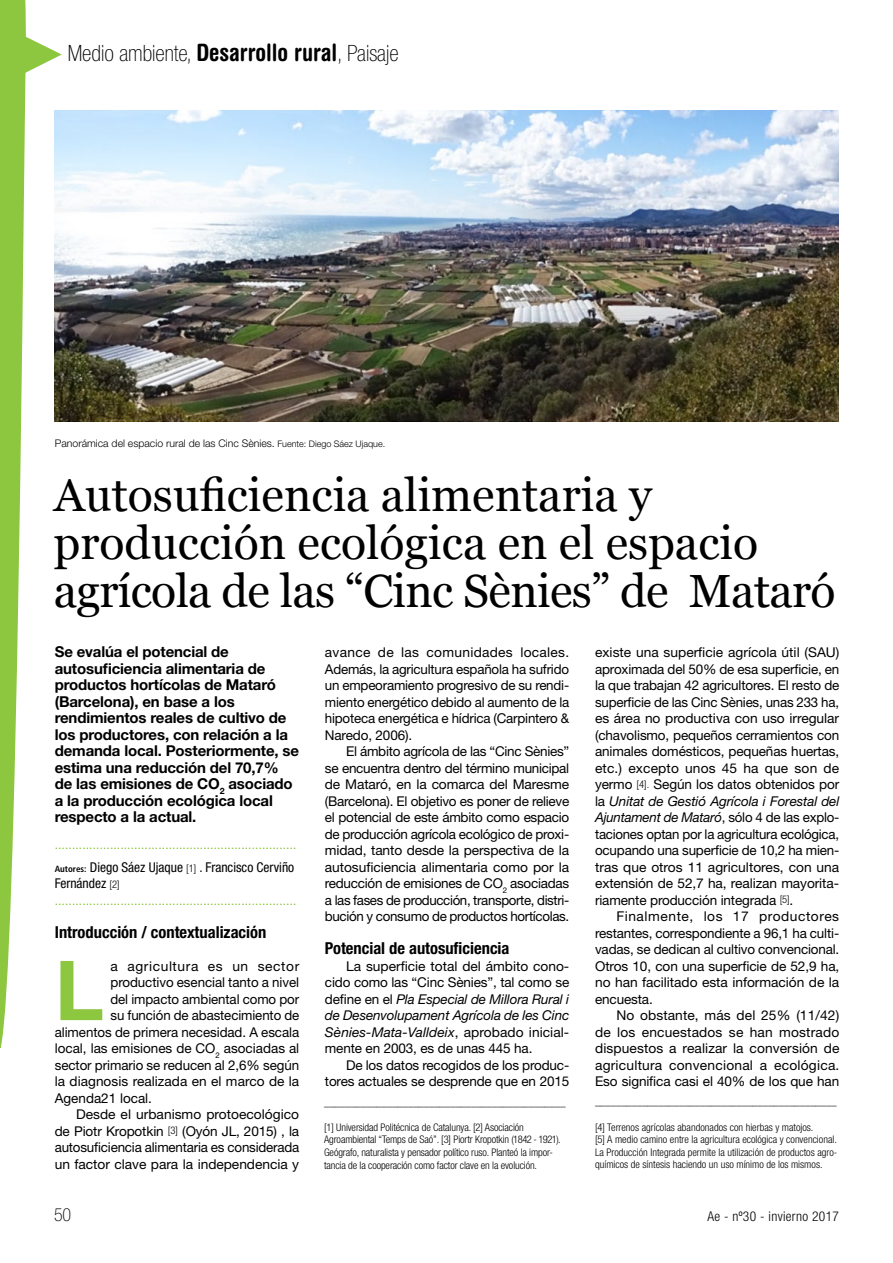
<style>
.page{position:relative;width:893px;height:1263px;background:#fff}
.page>*{position:absolute;margin:0;border:0;box-sizing:border-box;transform-origin:0 0}
.texte_roman{font:700 82.8px "Helvetica Neue LT Std";color:#8dc63f}
.t1{font:46.5px/48px "Georgia";color:#000}
.t2{font:100 condensed 22.5px "Helvetica Neue LT Std";color:#000}
.t3{font:100 condensed 18px "Helvetica Neue LT Std";color:#000}
.texte_roman-2{font:700 condensed 16.5px "Helvetica Neue LT Std";color:#000}
.entradilla{font:700 15px/16.5px "Helvetica Neue LT Std";letter-spacing:-.01em;color:#000}
.texte_roman-3{font:13.5px/16.5px "Helvetica Neue LT Std";letter-spacing:-.005em;color:#000;text-align:justify}
.t4{font:condensed 13.5px/16.5px "Helvetica Neue LT Std";color:#000}
.texte_roman-4{font:13.5px "Helvetica Neue LT Std";letter-spacing:.045em;color:#000}
.t5{font:300 condensed 13.5px "Helvetica Neue LT Std";letter-spacing:.025em;color:#000}
.texte_roman-5{font:12px "Helvetica Neue LT Std";color:#8dc63f}
.pied_de_page_2017{font:300 condensed 10.5px/12.6px "Helvetica Neue LT Std";letter-spacing:-.01em;color:#000}
.t6{font:300 10.5px "Frutiger LT Std";color:#000}
.pies_de_fotos_2017{font:300 10.5px "Helvetica Neue LT Std";color:#000}
.s1{font-family:"Helvetica Rounded LT Std";font-weight:700;font-size:24px}
.s2{font-size:9px}
.s3{font-family:"Frutiger LT Std";font-weight:700;font-size:9px}
.s4{font-weight:300;font-size:10.5px}
.s5{font-weight:300;font-stretch:condensed;font-size:10.5px}
.s6{font-style:italic}
</style>
<div class="page">
<svg style="left:0;top:0;width:62px;height:1046px"></svg>
<hr style="left:0;top:621px;width:1px;height:426px;background:#8dc63f">
<img style="left:55px;top:111px;width:784px;height:310px">
<p class="t2" style="left:68px;top:40px;width:332px">Medio ambiente, <span class="s1">Desarrollo rural</span>, Paisaje</p>
<p class="pies_de_fotos_2017" style="left:55px;top:437px;width:332px">Panorámica del espacio rural de las Cinc Sènies. <span class="s2">Fuente: Diego Sáez Ujaque.</span></p>
<p class="t1" style="left:54px;top:469px;width:783px">Autosuficiencia alimentaria y producción ecológica en el espacio agrícola de las “Cinc Sènies” de Mataró</p>
<p class="entradilla" style="left:55px;top:643px;width:246px">Se evalúa el potencial de autosuficiencia alimentaria de productos hortícolas de Mataró (Barcelona), en base a los rendimientos reales de cultivo de los productores, con relación a la demanda local. Posteriormente, se estima una reducción del 70,7% de las emisiones de CO<sub>2</sub> asociado a la producción ecológica local respecto a la actual.</p>
<p class="texte_roman-5" style="left:55px;top:838px;width:243px">......................................................................</p>
<p class="t4" style="left:55px;top:858px;width:241px"><span class="s3">Autores:</span> Diego Sáez Ujaque <span class="s4">[1]</span> . Francisco Cerviño<br>Fernández <span class="s4">[2]</span></p>
<p class="texte_roman-5" style="left:55px;top:893px;width:243px">......................................................................</p>
<p class="texte_roman-2" style="left:55px;top:922px;width:213px">Introducción / contextualización</p>
<p class="texte_roman" style="left:55px;top:939px;width:51px">L</p>
<p class="texte_roman-4" style="left:110px;top:958px;width:190px">a agricultura es un sector</p>
<p class="texte_roman-3" style="left:110px;top:974px;width:190px">productivo esencial tanto a nivel</p>
<p class="texte_roman-3" style="left:110px;top:990px;width:190px">del impacto ambiental como por</p>
<p class="texte_roman-3" style="left:110px;top:1007px;width:190px">su función de abastecimiento de</p>
<p class="texte_roman-3" style="left:55px;top:1023px;width:246px">alimentos de primera necesidad. A escala</p>
<p class="texte_roman-3" style="left:55px;top:1040px;width:246px">local, las emisiones de CO<sub>2</sub> asociadas al</p>
<p class="texte_roman-3" style="left:55px;top:1056px;width:246px">sector primario se reducen al 2,6% según</p>
<p class="texte_roman-3" style="left:55px;top:1073px;width:246px">la diagnosis realizada en el marco de la</p>
<p class="texte_roman-3" style="left:55px;top:1089px;width:99px">Agenda21 local.</p>
<p class="texte_roman-3" style="left:55px;top:1106px;width:246px;text-indent:21px">Desde el urbanismo protoecológico de Piotr Kropotkin <span class="s5">[3]</span> (Oyón JL, 2015) , la autosuficiencia alimentaria es considerada un factor clave para la independencia y</p>
<p class="texte_roman-3" style="left:325px;top:644px;width:246px">avance de las comunidades locales.<br>Además, la agricultura española ha sufrido un empeoramiento progresivo de su rendi&shy;miento energético debido al aumento de la hipoteca energética e hídrica (Carpintero &amp; Naredo, 2006).</p>
<p class="texte_roman-3" style="left:325px;top:743px;width:246px;text-indent:21px">El ámbito agrícola de las “Cinc Sènies” se encuentra dentro del término municipal de Mataró, en la comarca del Maresme (Barcelona). El objetivo es poner de relieve el potencial de este ámbito como espacio de producción agrícola ecológico de proxi&shy;midad, tanto desde la perspectiva de la autosuficiencia alimentaria como por la reducción de emisiones de CO<sub>2</sub> asociadas a las fases de producción, transporte, distri&shy;bución y consumo de productos hortícolas.</p>
<p class="texte_roman-2" style="left:325px;top:938px;width:186px">Potencial de autosuficiencia</p>
<p class="texte_roman-3" style="left:325px;top:957px;width:246px;text-indent:21px">La superficie total del ámbito cono&shy;cido como las “Cinc Sènies”, tal como se define en el <span class="s6">Pla Especial de Millora Rural i de Desenvolupament Agrícola de les Cinc Sènies-Mata-Valldeix</span>, aprobado inicial&shy;mente en 2003, es de unas 445 ha.</p>
<p class="texte_roman-3" style="left:325px;top:1056px;width:246px;text-align:right">De los datos recogidos de los produc&shy;tores actuales se desprende que en 2015</p>
<p class="t6" style="left:324px;top:1096px;width:243px">______________________________________________</p>
<p class="pied_de_page_2017" style="left:324px;top:1121px;width:238px">[1] Universidad Politécnica de Catalunya. [2] Asociación Agroambiental “Temps de Saó”. [3] Piortr Kropotkin (1842 - 1921).<br>Geógrafo, naturalista y pensador político ruso. Planteó la impor&shy;tancia de la cooperación como factor clave en la evolución.</p>
<p class="texte_roman-3" style="left:595px;top:644px;width:246px">existe una superficie agrícola útil (SAU) aproximada del 50% de esa superficie, en la que trabajan 42 agricultores. El resto de superficie de las Cinc Sènies, unas 233 ha, es área no productiva con uso irregular (chavolismo, pequeños cerramientos con animales domésticos, pequeñas huertas, etc.) excepto unos 45 ha que son de yermo <span class="s5">[4].</span> Según los datos obtenidos por la <span class="s6">Unitat de Gestió Agrícola i Forestal del Ajuntament de Mataró</span>, sólo 4 de las explo&shy;taciones optan por la agricultura ecológica, ocupando una superficie de 10,2 ha mien&shy;tras que otros 11 agricultores, con una extensión de 52,7 ha, realizan mayorita&shy;riamente producción integrada <span class="s5">[5]</span>.</p>
<p class="texte_roman-3" style="left:595px;top:908px;width:246px;text-indent:21px">Finalmente, los 17 productores restantes, correspondiente a 96,1 ha culti&shy;vadas, se dedican al cultivo convencional.<br>Otros 10, con una superficie de 52,9 ha, no han facilitado esta información de la encuesta.</p>
<p class="texte_roman-3" style="left:595px;top:1007px;width:246px;text-indent:21px">No obstante, más del 25% (11/42) de los encuestados se han mostrado dispuestos a realizar la conversión de agricultura convencional a ecológica.<br>Eso significa casi el 40% de los que han</p>
<p class="t6" style="left:595px;top:1096px;width:243px">______________________________________________</p>
<p class="pied_de_page_2017" style="left:595px;top:1120px;width:220px">[4] Terrenos agrícolas abandonados con hierbas y matojos.</p>
<p class="pied_de_page_2017" style="left:595px;top:1133px;width:244px;text-align:justify">[5] A medio camino entre la agricultura ecológica y convencional.<br>La Producción Integrada permite la utilización de productos agro&shy;químicos de síntesis haciendo un uso mínimo de los mismos.</p>
<p class="t3" style="left:54px;top:1204px;width:19px">50</p>
<p class="t5" style="left:707px;top:1208px;width:133px">Ae - nº30 - invierno 2017</p>
</div>
